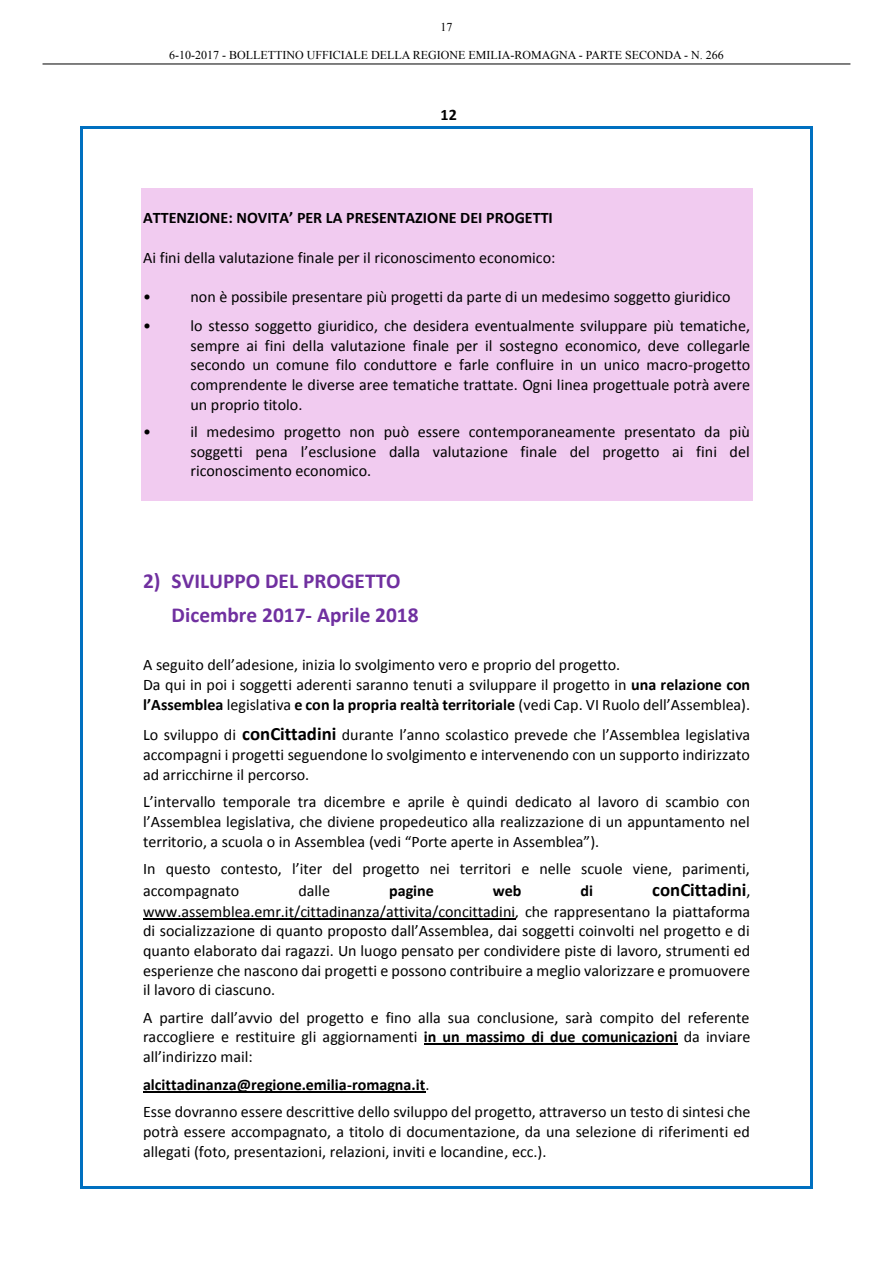
<style>
.page{position:relative;width:893px;height:1263px;background:#fff}
.page>*{position:absolute;margin:0;border:0;box-sizing:border-box;transform-origin:0 0}
.t1{font:700 21.3px/34px "Calibri";color:#7030a0}
.t2{font:700 18.75px "Calibri";color:#000}
.t3{font:16.05px/19.6px "Calibri";color:#000;text-align:justify}
.t4{font:700 16.05px "Calibri";color:#000}
.t5{font:12px "Times New Roman";color:#000}
.s1{font-weight:700}
.s2{font-weight:700;font-size:18.75px}
.s3{font-weight:400;font-size:16.05px}
.s4{font-style:italic}
</style>
<div class="page">
<hr style="left:43px;top:64px;width:807px;height:1px;background:#000">
<div style="left:141px;top:188px;width:611px;height:20px;background:#f1cbf0"></div>
<div style="left:141px;top:208px;width:611px;height:20px;background:#f1cbf0"></div>
<div style="left:141px;top:228px;width:611px;height:19px;background:#f1cbf0"></div>
<div style="left:141px;top:247px;width:611px;height:20px;background:#f1cbf0"></div>
<div style="left:141px;top:267px;width:611px;height:19px;background:#f1cbf0"></div>
<div style="left:141px;top:286px;width:611px;height:30px;background:#f1cbf0"></div>
<div style="left:141px;top:316px;width:611px;height:19px;background:#f1cbf0"></div>
<div style="left:141px;top:335px;width:611px;height:20px;background:#f1cbf0"></div>
<div style="left:141px;top:355px;width:611px;height:20px;background:#f1cbf0"></div>
<div style="left:141px;top:375px;width:611px;height:19px;background:#f1cbf0"></div>
<div style="left:141px;top:394px;width:611px;height:28px;background:#f1cbf0"></div>
<div style="left:141px;top:422px;width:611px;height:19px;background:#f1cbf0"></div>
<div style="left:141px;top:441px;width:611px;height:20px;background:#f1cbf0"></div>
<div style="left:141px;top:461px;width:611px;height:20px;background:#f1cbf0"></div>
<div style="left:141px;top:481px;width:611px;height:19px;background:#f1cbf0"></div>
<hr style="left:143px;top:918px;width:373px;height:2px;background:#000">
<hr style="left:424px;top:1043px;width:253px;height:2px;background:#000">
<hr style="left:143px;top:1091px;width:282px;height:1px;background:#000">
<hr style="left:83px;top:126px;width:727px;height:3px;background:#0070c0">
<hr style="left:80px;top:129px;width:3px;height:1056px;background:#0070c0">
<hr style="left:810px;top:129px;width:3px;height:1056px;background:#0070c0">
<hr style="left:83px;top:1185px;width:727px;height:3px;background:#0070c0">
<p class="t5" style="left:440px;top:19px;width:13px">17</p>
<p class="t5" style="left:169px;top:47px;width:465px">6-10-2017 - BOLLETTINO UFFICIALE DELLA REGIONE EMILIA-ROMAGNA - PARTE SECONDA</p>
<p class="t5" style="left:684px;top:47px;width:41px">- N. 266</p>
<p class="t4" style="left:441px;top:105px;width:18px">12</p>
<p class="t4" style="left:143px;top:208px;width:411px">ATTENZIONE: NOVITA’ PER LA PRESENTAZIONE DEI PROGETTI</p>
<p class="t3" style="left:143px;top:247px;width:414px">Ai fini della valutazione finale per il riconoscimento economico:</p>
<p class="t3" style="left:143px;top:287px;width:9px">•</p>
<p class="t3" style="left:190px;top:287px;width:542px">non è possibile presentare più progetti da parte di un medesimo soggetto giuridico</p>
<p class="t3" style="left:143px;top:316px;width:9px">•</p>
<p class="t3" style="left:190px;top:316px;width:561px">lo stesso soggetto giuridico, che desidera eventualmente sviluppare più tematiche, sempre ai fini della valutazione finale per il sostegno economico, deve collegarle secondo un comune filo conduttore e farle confluire in un unico macro-progetto comprendente le diverse aree tematiche trattate. Ogni linea progettuale potrà avere un proprio titolo.</p>
<p class="t3" style="left:143px;top:422px;width:9px">•</p>
<p class="t3" style="left:190px;top:422px;width:561px">il medesimo progetto non può essere contemporaneamente presentato da più soggetti pena l’esclusione dalla valutazione finale del progetto ai fini del riconoscimento economico.</p>
<h1 class="t1" style="left:172px;top:563px;width:249px;text-indent:-29px">2) SVILUPPO DEL PROGETTO<br>Dicembre 2017- Aprile 2018</h1>
<p class="t3" style="left:143px;top:655px;width:609px;text-align:left">A seguito dell’adesione, inizia lo svolgimento vero e proprio del progetto.<br>Da qui in poi i soggetti aderenti saranno tenuti a sviluppare il progetto in <span class="s1">una relazione con l’Assemblea</span> legislativa <span class="s1">e con la propria realtà territoriale</span> (vedi Cap. VI Ruolo dell’Assemblea).</p>
<p class="t3" style="left:143px;top:725px;width:609px">Lo sviluppo di <span class="s2">conCittadini</span> durante l’anno scolastico prevede che l’Assemblea legislativa accompagni i progetti seguendone lo svolgimento e intervenendo con un supporto indirizzato ad arricchirne il percorso.</p>
<p class="t3" style="left:143px;top:792px;width:609px">L’intervallo temporale tra dicembre e aprile è quindi dedicato al lavoro di scambio con l’Assemblea legislativa, che diviene propedeutico alla realizzazione di un appuntamento nel territorio, a scuola o in Assemblea (vedi “Porte aperte in Assemblea”).</p>
<p class="t3" style="left:143px;top:858px;width:608px;line-height:22.2px">In questo contesto, l’iter del progetto nei territori e nelle scuole viene, parimenti, accompagnato</p>
<p class="t3" style="left:298px;top:881px;width:33px">dalle</p>
<p class="t4" style="left:389px;top:881px;width:46px">pagine</p>
<p class="t4" style="left:493px;top:881px;width:30px">web</p>
<p class="t4" style="left:581px;top:881px;width:14px">di</p>
<p class="t2" style="left:652px;top:878px;width:100px">conCittadini<span class="s3">,</span></p>
<p class="t3" style="left:143px;top:902px;width:609px">www.assemblea.emr.it/cittadinanza/attivita/concittadini<span class="s4">,</span> che rappresentano la piattaforma di socializzazione di quanto proposto dall’Assemblea, dai soggetti coinvolti nel progetto e di quanto elaborato dai ragazzi. Un luogo pensato per condividere piste di lavoro, strumenti ed esperienze che nascono dai progetti e possono contribuire a meglio valorizzare e promuovere il lavoro di ciascuno.</p>
<p class="t3" style="left:143px;top:1008px;width:609px">A partire dall’avvio del progetto e fino alla sua conclusione, sarà compito del referente raccogliere e restituire gli aggiornamenti <span class="s1">in un massimo di due comunicazioni</span> da inviare all’indirizzo mail:</p>
<p class="t3" style="left:143px;top:1070px;width:609px;line-height:27.6px"><span class="s1">alcittadinanza@regione.emilia-romagna.it</span>.<br>Esse dovranno essere descrittive dello sviluppo del progetto, attraverso un testo di sintesi che</p>
<p class="t3" style="left:143px;top:1122px;width:608px">potrà essere accompagnato, a titolo di documentazione, da una selezione di riferimenti ed allegati (foto, presentazioni, relazioni, inviti e locandine, ecc.).</p>
</div>
